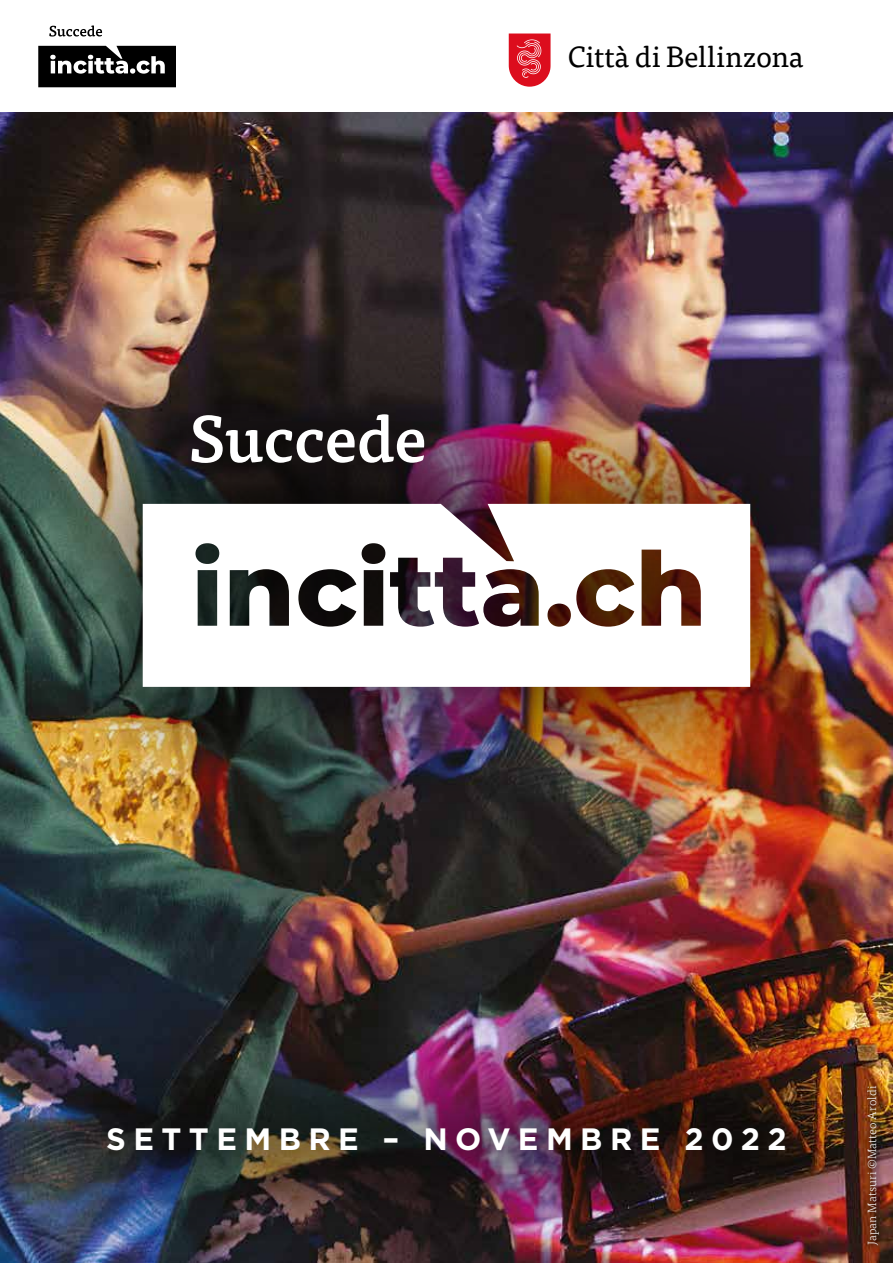
<style>
.page{position:relative;width:893px;height:1263px;background:#fff}
.page>*{position:absolute;margin:0;border:0;box-sizing:border-box;transform-origin:0 0}
.t1{font:700 30.9px "Gotham";letter-spacing:.24em;color:#fff}
.t2{font:29.1px "Tisa OT";letter-spacing:-.005em;color:#000}
.t3{font:300 12px "Tisa OT";letter-spacing:.01em;color:#fff}
</style>
<div class="page">
<img style="left:0;top:113px;width:893px;height:1150px">
<svg style="left:509px;top:34px;width:42px;height:53px;background:#e33e4b"></svg>
<svg style="left:38px;top:46px;width:138px;height:41px;background:#2e2e2e"></svg>
<svg style="left:49px;top:26px;width:53px;height:11px"></svg>
<div style="left:0;top:269px;width:893px;height:574px;background:#000;opacity:.75"></div>
<svg style="left:192px;top:414px;width:232px;height:49px"></svg>
<svg style="left:143px;top:504px;width:607px;height:183px"></svg>
<div style="left:19px;top:1036px;width:855px;height:207px;background:#000;opacity:.85"></div>
<div style="left:859px;top:1078px;width:27px;height:174px;background:#000;opacity:.75"></div>
<h2 class="t2" style="left:568px;top:40px;width:237px">Città di Bellinzona</h2>
<h1 class="t1" style="left:106px;top:1119px;width:682px">SETTEMBRE – NOVEMBRE 2022</h1>
<p class="t3" style="left:865px;top:1245px;width:160px;rotate:-90deg">Japan Matsuri ©Matteo Aroldi</p>
</div>
